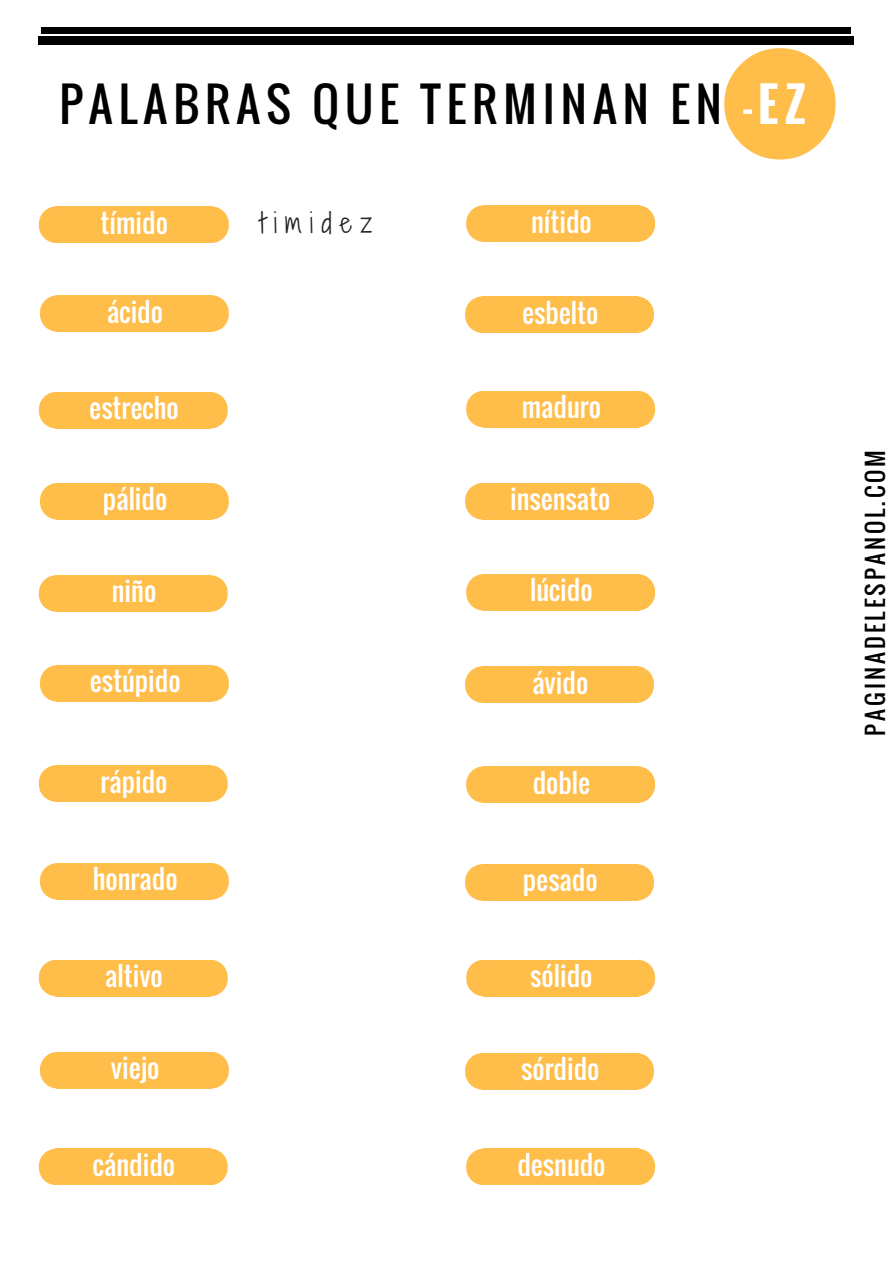
<style>
.page{position:relative;width:893px;height:1263px;background:#fff}
.page>*{position:absolute;margin:0;border:0;box-sizing:border-box;transform-origin:0 0}
.t1{font:46.35px "Oswald";letter-spacing:.13em;color:#000}
.t2{font:26.4px "Oswald";color:#fff}
.t3{font:26.4px "Shadows Into Light Two";letter-spacing:.31em;color:#222}
.t4{font:23.1px "Oswald";letter-spacing:.13em;color:#000}
.s1{color:#fff}
.s2{font-weight:700;color:#fff}
</style>
<div class="page">
<div style="left:41px;top:27px;width:809px;height:6px;background:#000"></div>
<svg style="left:724px;top:48px;width:111px;height:111px"></svg>
<div style="left:38px;top:36px;width:815px;height:9px;background:#000"></div>
<div style="left:56px;top:206px;width:156px;height:37px;background:#ffbd4a"></div>
<svg style="left:212px;top:206px;width:17px;height:37px"></svg>
<svg style="left:39px;top:206px;width:17px;height:37px"></svg>
<div style="left:57px;top:295px;width:155px;height:36px;background:#ffbd4a"></div>
<svg style="left:212px;top:295px;width:17px;height:36px"></svg>
<svg style="left:40px;top:295px;width:17px;height:36px"></svg>
<div style="left:56px;top:392px;width:155px;height:36px;background:#ffbd4a"></div>
<svg style="left:211px;top:392px;width:17px;height:36px"></svg>
<svg style="left:39px;top:392px;width:17px;height:36px"></svg>
<div style="left:57px;top:483px;width:155px;height:36px;background:#ffbd4a"></div>
<svg style="left:212px;top:483px;width:17px;height:36px"></svg>
<svg style="left:40px;top:483px;width:17px;height:36px"></svg>
<div style="left:56px;top:575px;width:155px;height:36px;background:#ffbd4a"></div>
<svg style="left:211px;top:575px;width:17px;height:36px"></svg>
<svg style="left:39px;top:575px;width:17px;height:36px"></svg>
<div style="left:57px;top:665px;width:155px;height:36px;background:#ffbd4a"></div>
<svg style="left:212px;top:665px;width:17px;height:36px"></svg>
<svg style="left:40px;top:665px;width:17px;height:36px"></svg>
<div style="left:56px;top:765px;width:155px;height:36px;background:#ffbd4a"></div>
<svg style="left:211px;top:765px;width:17px;height:36px"></svg>
<svg style="left:39px;top:765px;width:17px;height:36px"></svg>
<div style="left:57px;top:863px;width:155px;height:36px;background:#ffbd4a"></div>
<svg style="left:212px;top:863px;width:17px;height:36px"></svg>
<svg style="left:40px;top:863px;width:17px;height:36px"></svg>
<div style="left:56px;top:960px;width:155px;height:36px;background:#ffbd4a"></div>
<svg style="left:211px;top:960px;width:17px;height:36px"></svg>
<svg style="left:39px;top:960px;width:17px;height:36px"></svg>
<div style="left:57px;top:1052px;width:155px;height:36px;background:#ffbd4a"></div>
<svg style="left:212px;top:1052px;width:17px;height:36px"></svg>
<svg style="left:40px;top:1052px;width:17px;height:36px"></svg>
<div style="left:483px;top:205px;width:155px;height:37px;background:#ffbd4a"></div>
<svg style="left:638px;top:205px;width:17px;height:37px"></svg>
<svg style="left:466px;top:205px;width:17px;height:37px"></svg>
<div style="left:482px;top:296px;width:155px;height:37px;background:#ffbd4a"></div>
<svg style="left:637px;top:296px;width:17px;height:37px"></svg>
<svg style="left:465px;top:296px;width:17px;height:37px"></svg>
<div style="left:483px;top:391px;width:155px;height:36px;background:#ffbd4a"></div>
<svg style="left:638px;top:391px;width:17px;height:36px"></svg>
<svg style="left:466px;top:391px;width:17px;height:36px"></svg>
<div style="left:482px;top:483px;width:155px;height:36px;background:#ffbd4a"></div>
<svg style="left:637px;top:483px;width:17px;height:36px"></svg>
<svg style="left:465px;top:483px;width:17px;height:36px"></svg>
<div style="left:483px;top:574px;width:155px;height:36px;background:#ffbd4a"></div>
<svg style="left:638px;top:574px;width:17px;height:36px"></svg>
<svg style="left:466px;top:574px;width:17px;height:36px"></svg>
<div style="left:482px;top:666px;width:155px;height:36px;background:#ffbd4a"></div>
<svg style="left:637px;top:666px;width:17px;height:36px"></svg>
<svg style="left:465px;top:666px;width:17px;height:36px"></svg>
<div style="left:483px;top:766px;width:155px;height:36px;background:#ffbd4a"></div>
<svg style="left:638px;top:766px;width:17px;height:36px"></svg>
<svg style="left:466px;top:766px;width:17px;height:36px"></svg>
<div style="left:482px;top:864px;width:155px;height:36px;background:#ffbd4a"></div>
<svg style="left:637px;top:864px;width:17px;height:36px"></svg>
<svg style="left:465px;top:864px;width:17px;height:36px"></svg>
<div style="left:483px;top:960px;width:155px;height:36px;background:#ffbd4a"></div>
<svg style="left:638px;top:960px;width:17px;height:36px"></svg>
<svg style="left:466px;top:960px;width:17px;height:36px"></svg>
<div style="left:482px;top:1053px;width:155px;height:36px;background:#ffbd4a"></div>
<svg style="left:637px;top:1053px;width:17px;height:36px"></svg>
<svg style="left:465px;top:1053px;width:17px;height:36px"></svg>
<div style="left:56px;top:1148px;width:155px;height:37px;background:#ffbd4a"></div>
<svg style="left:211px;top:1148px;width:17px;height:37px"></svg>
<svg style="left:39px;top:1148px;width:17px;height:37px"></svg>
<div style="left:483px;top:1148px;width:155px;height:37px;background:#ffbd4a"></div>
<svg style="left:638px;top:1148px;width:17px;height:37px"></svg>
<svg style="left:466px;top:1148px;width:17px;height:37px"></svg>
<h1 class="t1" style="left:59px;top:69px;width:748px">PALABRAS QUE TERMINAN EN <span class="s1">-</span><span class="s2">EZ</span></h1>
<p class="t2" style="left:100px;top:202px;width:69px">tímido</p>
<p class="t3" style="left:259px;top:203px;width:114px">timidez</p>
<p class="t2" style="left:531px;top:201px;width:62px">nítido</p>
<p class="t2" style="left:107px;top:291px;width:57px">ácido</p>
<p class="t2" style="left:522px;top:292px;width:78px">esbelto</p>
<p class="t2" style="left:89px;top:388px;width:91px">estrecho</p>
<p class="t2" style="left:522px;top:386px;width:81px">maduro</p>
<p class="t2" style="left:103px;top:479px;width:66px">pálido</p>
<p class="t2" style="left:510px;top:479px;width:102px">insensato</p>
<p class="t2" style="left:112px;top:571px;width:46px">niño</p>
<p class="t2" style="left:530px;top:570px;width:64px">lúcido</p>
<p class="t2" style="left:90px;top:661px;width:92px">estúpido</p>
<p class="t2" style="left:532px;top:662px;width:57px">ávido</p>
<p class="t2" style="left:100px;top:761px;width:69px">rápido</p>
<p class="t2" style="left:532px;top:762px;width:59px">doble</p>
<p class="t2" style="left:93px;top:859px;width:86px">honrado</p>
<p class="t2" style="left:523px;top:860px;width:76px">pesado</p>
<p class="t2" style="left:105px;top:955px;width:59px">altivo</p>
<p class="t2" style="left:530px;top:955px;width:64px">sólido</p>
<p class="t2" style="left:111px;top:1047px;width:50px">viejo</p>
<p class="t2" style="left:521px;top:1049px;width:80px">sórdido</p>
<p class="t2" style="left:93px;top:1144px;width:84px">cándido</p>
<p class="t2" style="left:517px;top:1144px;width:90px">desnudo</p>
<p class="t4" style="left:857px;top:735px;width:287px;rotate:-90deg">PAGINADELESPANOL.COM</p>
</div>
